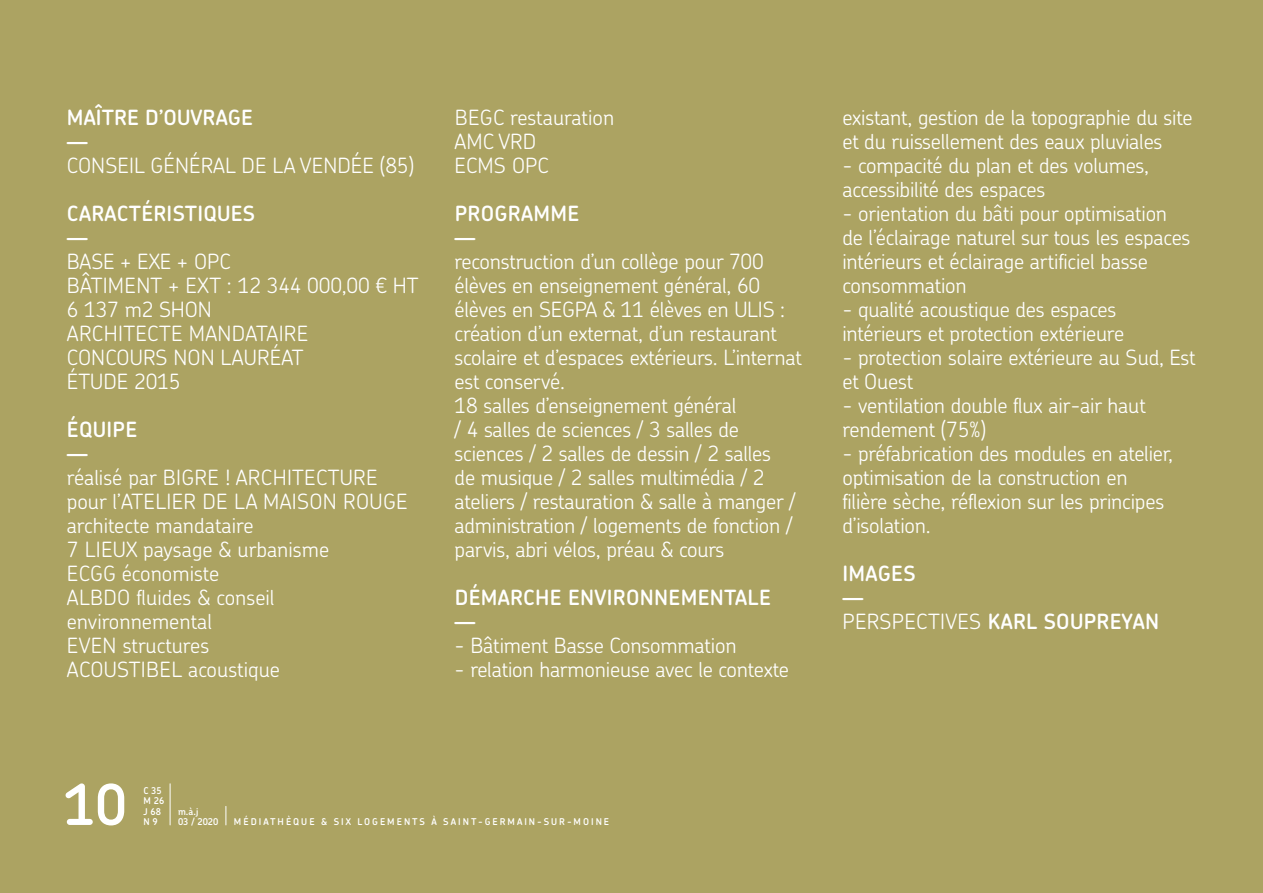
<style>
.page{position:relative;width:1263px;height:893px;background:#aca362}
.page>*{position:absolute;margin:0;border:0;box-sizing:border-box;transform-origin:0 0}
.t1{font:600 56.25px "Chevin Std";color:#fff}
.t2{font:300 21px/24px "Chevin Std";letter-spacing:-.01em;color:#fff}
.t3{font:600 21px/24px "Chevin Std";letter-spacing:.015em;color:#fff}
.t4{font:600 9.3px/10.4px "Chevin Std";letter-spacing:.215em;color:#fff}
.s1{font-weight:300}
</style>
<div class="page">
<hr style="left:170px;top:784px;width:1px;height:41px;background:#fff">
<svg style="left:225px;top:806px;width:1px;height:19px"></svg>
<p class="t3" style="left:67px;top:105px;width:187px">MAÎTRE D’OUVRAGE —</p>
<p class="t2" style="left:67px;top:153px;width:349px">CONSEIL GÉNÉRAL DE LA VENDÉE (85)</p>
<p class="t3" style="left:67px;top:201px;width:190px">CARACTÉRISTIQUES —</p>
<p class="t2" style="left:67px;top:249px;width:353px">BASE + EXE + OPC<br>BÂTIMENT + EXT : 12 344 000,00 € HT<br>6 137 m2 SHON<br>ARCHITECTE MANDATAIRE<br>CONCOURS NON LAURÉAT<br>ÉTUDE 2015</p>
<p class="t3" style="left:67px;top:417px;width:72px">ÉQUIPE —</p>
<p class="t2" style="left:67px;top:465px;width:342px">réalisé par BIGRE ! ARCHITECTURE pour l’ATELIER DE LA MAISON ROUGE architecte mandataire<br>7 LIEUX paysage &amp; urbanisme<br>ECGG économiste<br>ALBDO fluides &amp; conseil environnemental<br>EVEN structures<br>ACOUSTIBEL acoustique</p>
<p class="t2" style="left:455px;top:105px;width:161px">BEGC restauration<br>AMC VRD<br>ECMS OPC</p>
<p class="t3" style="left:455px;top:201px;width:126px">PROGRAMME —</p>
<p class="t2" style="left:455px;top:249px;width:349px">reconstruction d’un collège pour 700 élèves en enseignement général, 60 élèves en SEGPA &amp; 11 élèves en ULIS : création d’un externat, d’un restaurant scolaire et d’espaces extérieurs. L’internat est conservé.<br>18 salles d’enseignement général<br>/ 4 salles de sciences / 3 salles de sciences / 2 salles de dessin / 2 salles<br>de musique / 2 salles multimédia / 2 ateliers / restauration &amp; salle à manger / administration / logements de fonction / parvis, abri vélos, préau &amp; cours</p>
<p class="t3" style="left:455px;top:585px;width:318px">DÉMARCHE ENVIRONNEMENTALE —</p>
<p class="t2" style="left:455px;top:633px;width:284px">- Bâtiment Basse Consommation</p>
<p class="t2" style="left:455px;top:657px;width:336px">- relation harmonieuse avec le contexte</p>
<p class="t2" style="left:842px;top:105px;width:352px">existant, gestion de la topographie du site et du ruissellement des eaux pluviales</p>
<p class="t2" style="left:842px;top:153px;width:308px">- compacité du plan et des volumes, accessibilité des espaces</p>
<p class="t2" style="left:842px;top:201px;width:350px">- orientation du bâti pour optimisation de l’éclairage naturel sur tous les espaces intérieurs et éclairage artificiel basse consommation</p>
<p class="t2" style="left:842px;top:297px;width:283px">- qualité acoustique des espaces intérieurs et protection extérieure</p>
<p class="t2" style="left:842px;top:345px;width:355px">- protection solaire extérieure au Sud, Est et Ouest</p>
<p class="t2" style="left:842px;top:393px;width:305px">- ventilation double flux air-air haut rendement (75%)</p>
<p class="t2" style="left:842px;top:441px;width:332px">- préfabrication des modules en atelier, optimisation de la construction en filière sèche, réflexion sur les principes d’isolation.</p>
<p class="t3" style="left:842px;top:561px;width:318px">IMAGES<br>—<br><span class="s1">PERSPECTIVES</span> KARL SOUPREYAN</p>
<h1 class="t1" style="left:64px;top:767px;width:64px">10</h1>
<p class="t4" style="left:144px;top:785px;width:22px">C 35<br>M 26<br>J 68<br>N 9</p>
<p class="t4" style="left:178px;top:806px;width:22px">m.à.j</p>
<p class="t4" style="left:178px;top:816px;width:42px">03 / 2020</p>
<p class="t4" style="left:234px;top:816px;width:377px">MÉDIATHÈQUE &amp; SIX LOGEMENTS À SAINT-GERMAIN-SUR-MOINE</p>
</div>
